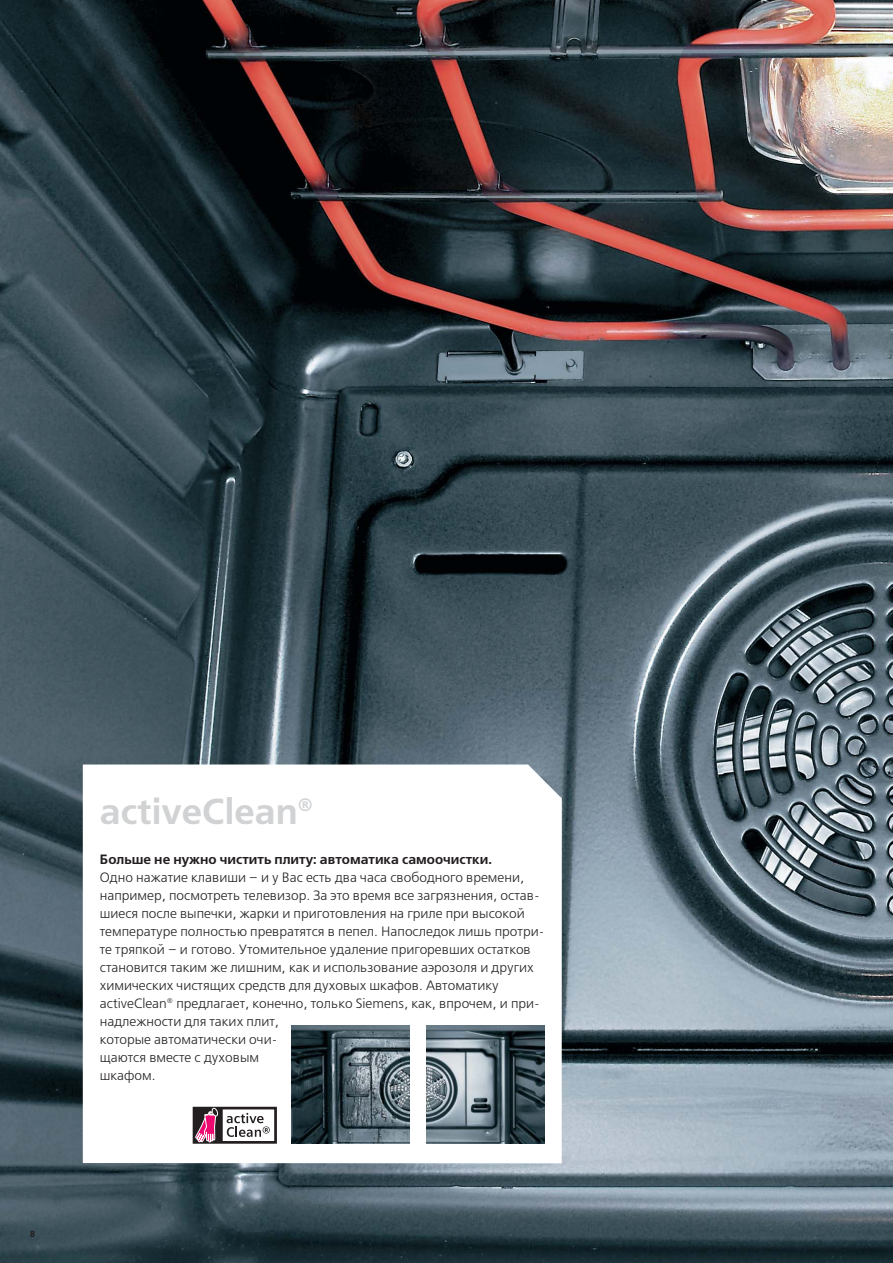
<style>
.page{position:relative;width:893px;height:1263px;background:#fff}
.page>*{position:absolute;margin:0;border:0;box-sizing:border-box;transform-origin:0 0}
.t1{font:700 36px "Free Set C";color:#d1d2d4}
.t2{font:13.5px/18px "Free Set C";color:#231f20}
.t3{font:700 9px "Free Set C";color:#231f20}
.s1{font-weight:700}
</style>
<div class="page">
<img style="left:0;top:0;width:892px;height:1263px">
<svg style="left:83px;top:765px;width:479px;height:398px"></svg>
<img style="left:426px;top:1026px;width:118px;height:118px">
<img style="left:291px;top:1026px;width:118px;height:118px">
<div style="left:194px;top:1108px;width:28px;height:34px;background:#231f20"></div>
<div style="left:193px;top:1107px;width:84px;height:37px;border:3px solid #231f20"></div>
<svg style="left:227px;top:1113px;width:43px;height:24px"></svg>
<svg style="left:195px;top:1061px;width:24px;height:196px"></svg>
<p class="t3" style="left:30px;top:1231px;width:7px">8</p>
<p class="t1" style="left:100px;top:797px;width:214px">activeClean<sup>®</sup></p>
<p class="t2" style="left:100px;top:851px;width:446px"><span class="s1">Боль ше не нуж но чи с тить пли ту: ав то ма ти ка са мо очи ст ки.<br></span>Од но на жа тие кла ви ши – и у Вас есть два ча са сво бод но го вре ме ни,<br>на при мер, по смо т реть те ле ви зор. За это вре мя все за гряз не ния, ос тав - ши е ся по с ле вы печ ки, жар ки и при го то в ле ния на гри ле при вы со кой тем пе ра ту ре пол но стью пре вра тят ся в пе пел. На пос ле док лишь про три - те тряп кой – и го то во. Уто ми тель ное уда ле ние при го рев ших ос тат ков ста но вит ся та ким же лиш ним, как и ис поль зо ва ние аэ ро зо ля и дру гих хи ми че ских чи с тя щих средств для ду хо вых шка фов. Ав то ма ти ку activeClean<sup>®</sup> пред ла га ет, ко неч но, толь ко Siemens, как, впро чем, и при - над леж но сти для та ких плит,<br>ко то рые ав то ма ти че ски очи -<br>ща ют ся вме сте с ду хо вым<br>шка фом.</p>
</div>
